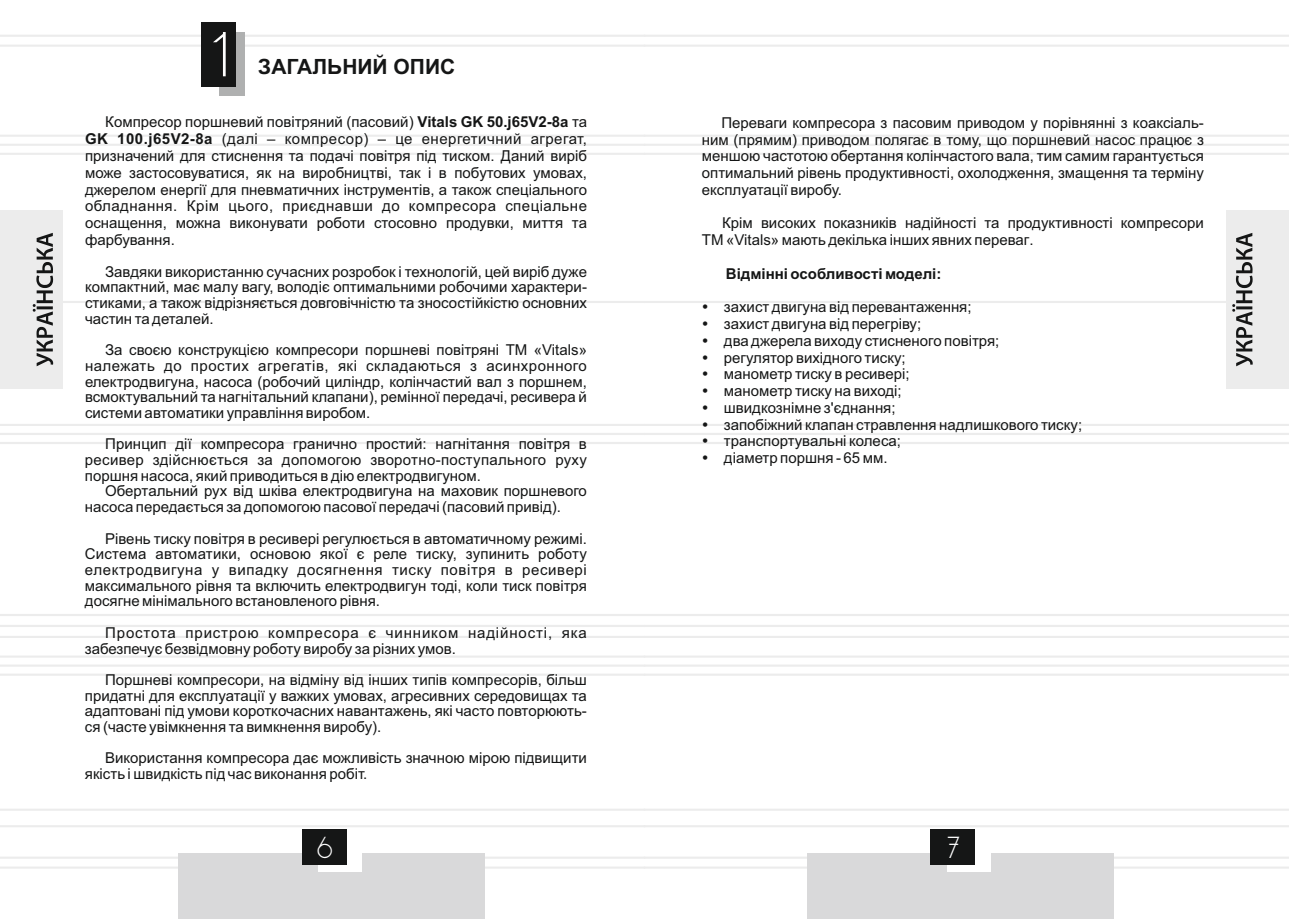
<style>
.page{position:relative;width:1289px;height:919px;background:#fff}
.page>*{position:absolute;margin:0;border:0;box-sizing:border-box;transform-origin:0 0}
.t1{font:52.5px "DS Standart Cyr";color:#fff}
.t2{font:26.25px "DS Standart Cyr";color:#fff}
.t3{font:700 21px "Arial";color:#151616}
.t4{font:15px/16.8px "Arial";color:#151616;text-align:justify}
.t5{font:15px/15.8px "Arial";letter-spacing:.045em;color:#151616}
.t6{font:700 15px "Arial";color:#151616}
.s1{font-weight:700}
</style>
<div class="page">
<hr style="left:644px;top:135px;width:644px;height:2px;background:#ececec">
<hr style="left:644px;top:153px;width:644px;height:2px;background:#ececec">
<hr style="left:644px;top:424px;width:644px;height:2px;background:#ececec">
<hr style="left:644px;top:442px;width:644px;height:2px;background:#ececec">
<hr style="left:644px;top:614px;width:644px;height:2px;background:#ececec">
<hr style="left:644px;top:635px;width:644px;height:3px;background:#ececec">
<hr style="left:644px;top:655px;width:644px;height:2px;background:#ececec">
<hr style="left:644px;top:673px;width:644px;height:2px;background:#ececec">
<hr style="left:644px;top:856px;width:644px;height:2px;background:#ececec">
<hr style="left:644px;top:866px;width:644px;height:2px;background:#ececec">
<hr style="left:644px;top:35px;width:644px;height:2px;background:#ececec">
<hr style="left:644px;top:45px;width:644px;height:2px;background:#ececec">
<hr style="left:644px;top:808px;width:644px;height:2px;background:#ececec">
<hr style="left:644px;top:825px;width:644px;height:2px;background:#ececec">
<hr style="left:644px;top:301px;width:644px;height:2px;background:#ececec">
<hr style="left:0;top:135px;width:644px;height:2px;background:#ececec">
<hr style="left:0;top:144px;width:1288px;height:2px;background:#ececec">
<hr style="left:0;top:153px;width:644px;height:2px;background:#ececec">
<hr style="left:0;top:424px;width:644px;height:2px;background:#ececec">
<hr style="left:0;top:442px;width:644px;height:2px;background:#ececec">
<hr style="left:0;top:614px;width:644px;height:2px;background:#ececec">
<hr style="left:0;top:625px;width:1288px;height:2px;background:#ececec">
<hr style="left:0;top:635px;width:644px;height:3px;background:#ececec">
<hr style="left:0;top:655px;width:644px;height:2px;background:#ececec">
<hr style="left:0;top:664px;width:1288px;height:3px;background:#f1f1f1">
<hr style="left:0;top:673px;width:644px;height:2px;background:#ececec">
<hr style="left:0;top:856px;width:644px;height:2px;background:#ececec">
<hr style="left:0;top:866px;width:644px;height:2px;background:#ececec">
<hr style="left:0;top:35px;width:644px;height:2px;background:#ececec">
<hr style="left:0;top:45px;width:644px;height:2px;background:#ececec">
<hr style="left:0;top:808px;width:644px;height:2px;background:#ececec">
<hr style="left:0;top:825px;width:644px;height:2px;background:#ececec">
<hr style="left:0;top:301px;width:644px;height:2px;background:#ececec">
<div style="left:178px;top:853px;width:307px;height:65px;background:#d9d9da"></div>
<div style="left:318px;top:832px;width:44px;height:39px;background:#fff"></div>
<div style="left:301px;top:829px;width:45px;height:36px;background:#151616"></div>
<div style="left:0;top:210px;width:62px;height:179px;background:#ececec"></div>
<svg style="left:33px;top:233px;width:20px;height:133px"></svg>
<div style="left:807px;top:853px;width:306px;height:65px;background:#d9d9da"></div>
<div style="left:946px;top:832px;width:44px;height:39px;background:#fff"></div>
<div style="left:930px;top:829px;width:45px;height:36px;background:#151616"></div>
<div style="left:1226px;top:210px;width:62px;height:179px;background:#ececec"></div>
<svg style="left:1232px;top:233px;width:20px;height:133px"></svg>
<div style="left:219px;top:32px;width:26px;height:63px;background:#afb0b0"></div>
<div style="left:202px;top:22px;width:34px;height:64px;background:#151616"></div>
<hr style="left:0;top:433px;width:1288px;height:2px;background:#ececec">
<h1 class="t1" style="left:212px;top:34px;width:16px">1</h1>
<h3 class="t3" style="left:258px;top:58px;width:199px">ЗАГАЛЬНИЙ ОПИС</h3>
<p class="t4" style="left:85px;top:115px;width:503px;text-indent:20px">Компресор поршневий повітряний (пасовий) <span class="s1">Vitals GK 50.j65V2-8a</span> та <span class="s1">GK 100.j65V2-8a</span> (далі – компресор) – це енергетичний агрегат, призначений для стиснення та подачі повітря під тиском. Даний виріб може застосовуватися, як на виробництві, так і в побутових умовах, джерелом енергії для пневматичних інструментів, а також спеціального обладнання. Крім цього, приєднавши до компресора спеціальне оснащення, можна виконувати роботи стосовно продувки, миття та фарбування.</p>
<p class="t4" style="left:85px;top:265px;width:503px;line-height:15.8px;text-indent:20px">Завдяки використанню сучасних розробок і технологій, цей виріб дуже компактний, має малу вагу, володіє оптимальними робочими характери&shy;стиками, а також відрізняється довговічністю та зносостійкістю основних частин та деталей.</p>
<p class="t4" style="left:85px;top:343px;width:503px;line-height:15.8px;text-indent:20px">За своєю конструкцією компресори поршневі повітряні ТМ «Vitals» належать до простих агрегатів, які складаються з асинхронного електродвигуна, насоса (робочий циліндр, колінчастий вал з поршнем, всмоктувальний та нагнітальний клапани), ремінної передачі, ресивера й системи автоматики управління виробом.</p>
<p class="t4" style="left:85px;top:437px;width:503px;line-height:15.8px;text-indent:20px">Принцип дії компресора гранично простий: нагнітання повітря в ресивер здійснюється за допомогою зворотно-поступального руху поршня насоса, який приводиться в дію електродвигуном.</p>
<p class="t4" style="left:85px;top:484px;width:503px;line-height:15.8px;text-indent:20px">Обертальний рух від шківа електродвигуна на маховик поршневого насоса передається за допомогою пасової передачі (пасовий привід).</p>
<p class="t4" style="left:85px;top:532px;width:503px;line-height:15.8px;text-indent:20px">Рівень тиску повітря в ресивері регулюється в автоматичному режимі.<br>Система автоматики, основою якої є реле тиску, зупинить роботу електродвигуна у випадку досягнення тиску повітря в ресивері максимального рівня та включить електродвигун тоді, коли тиск повітря досягне мінімального встановленого рівня.</p>
<p class="t5" style="left:85px;top:626px;width:503px;text-indent:20px">Простота пристрою компресора є чинником надійності, яка забезпечує безвідмовну роботу виробу за різних умов.</p>
<p class="t4" style="left:85px;top:673px;width:503px;line-height:15.8px;text-indent:20px">Поршневі компресори, на відміну від інших типів компресорів, більш придатні для експлуатації у важких умовах, агресивних середовищах та адаптовані під умови короткочасних навантажень, які часто повторюють&shy;ся (часте увімкнення та вимкнення виробу).</p>
<p class="t4" style="left:85px;top:751px;width:503px;line-height:15.8px;text-indent:20px">Використання компресора дає можливість значною мірою підвищити якість і швидкість під час виконання робіт.</p>
<p class="t4" style="left:702px;top:115px;width:503px;text-indent:20px">Переваги компресора з пасовим приводом у порівнянні з коаксіаль&shy;ним (прямим) приводом полягає в тому, що поршневий насос працює з меншою частотою обертання колінчастого вала, тим самим гарантується оптимальний рівень продуктивності, охолодження, змащення та терміну експлуатації виробу.</p>
<p class="t4" style="left:702px;top:216px;width:503px;text-indent:20px">Крім високих показників надійності та продуктивності компресори<br>ТМ «Vitals» мають декілька інших явних переваг.</p>
<p class="t6" style="left:726px;top:268px;width:217px">Відмінні особливості моделі:</p>
<p class="t4" style="left:724px;top:300px;width:360px;text-align:left">захист двигуна від перевантаження;<br>захист двигуна від перегріву;<br>два джерела виходу стисненого повітря;<br>регулятор вихідного тиску;<br>манометр тиску в ресивері;<br>манометр тиску на виході;<br>швидкознімне з'єднання;<br>запобіжний клапан стравлення надлишкового тиску; транспортувальні колеса;<br>діаметр поршня - 65 мм.</p>
<h2 class="t2" style="left:317px;top:836px;width:17px">6</h2>
<h2 class="t2" style="left:947px;top:836px;width:14px">7</h2>
</div>
